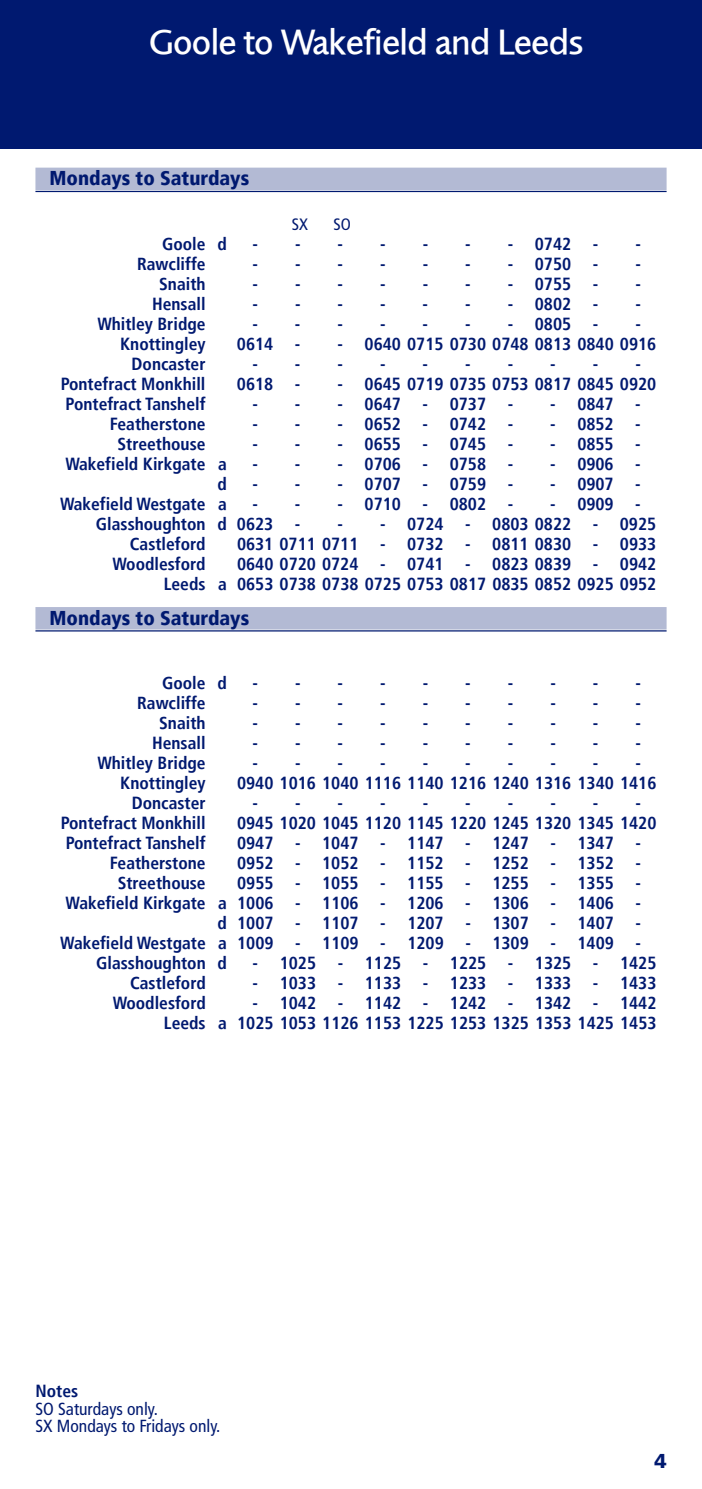
<style>
.page{position:relative;width:702px;height:1489px;background:#fff}
.page>*{position:absolute;margin:0;border:0;box-sizing:border-box;transform-origin:0 0}
.t1{font:500 36.25px "Foundry Sans";letter-spacing:-.02em;color:#fff}
.t2{font:900 condensed 20px "Frutiger LT";color:#001970}
.t3{font:900 20px "Frutiger LT";color:#001970}
.t4{font:700 condensed 17.5px/20px "Frutiger LT";color:#001970;text-align:right}
.t5{font:condensed 17.5px/17.5px "Frutiger LT";color:#001970}
.t6{font:condensed 16.5px "Frutiger LT";color:#001970}
</style>
<div class="page">
<div style="left:0;top:0;width:702px;height:149px;background:#001970"></div>
<div style="left:35px;top:168px;width:631px;height:22px;background:#b3bad4"></div>
<hr style="left:35px;top:191px;width:631px;height:1px;background:#001970">
<div style="left:35px;top:607px;width:631px;height:22px;background:#b3bad4"></div>
<hr style="left:35px;top:630px;width:631px;height:1px;background:#001970">
<h1 class="t1" style="left:149px;top:21px;width:436px">Goole to Wakefield and Leeds</h1>
<p class="t2" style="left:50px;top:166px;width:201px">Mondays to Saturdays</p>
<p class="t6" style="left:292px;top:214px;width:18px">SX</p>
<p class="t6" style="left:333px;top:214px;width:19px">SO</p>
<p class="t4" style="left:162px;top:234px;width:66px">Goole d</p>
<p class="t4" style="left:252px;top:234px;width:50px">- -</p>
<p class="t4" style="left:337px;top:234px;width:50px">- -</p>
<p class="t4" style="left:422px;top:234px;width:50px">- -</p>
<p class="t4" style="left:508px;top:234px;width:92px">- 0742 -</p>
<p class="t4" style="left:635px;top:234px;width:7px">-</p>
<p class="t4" style="left:137px;top:254px;width:70px">Rawcliffe</p>
<p class="t4" style="left:252px;top:254px;width:50px">- -</p>
<p class="t4" style="left:337px;top:254px;width:50px">- -</p>
<p class="t4" style="left:422px;top:254px;width:50px">- -</p>
<p class="t4" style="left:507px;top:254px;width:92px">- 0750 -</p>
<p class="t4" style="left:635px;top:254px;width:7px">-</p>
<p class="t4" style="left:159px;top:274px;width:48px">Snaith</p>
<p class="t4" style="left:252px;top:274px;width:50px">- -</p>
<p class="t4" style="left:337px;top:274px;width:50px">- -</p>
<p class="t4" style="left:422px;top:274px;width:50px">- -</p>
<p class="t4" style="left:507px;top:274px;width:92px">- 0755 -</p>
<p class="t4" style="left:635px;top:274px;width:7px">-</p>
<p class="t4" style="left:152px;top:294px;width:55px">Hensall</p>
<p class="t4" style="left:252px;top:294px;width:50px">- -</p>
<p class="t4" style="left:337px;top:294px;width:50px">- -</p>
<p class="t4" style="left:422px;top:294px;width:50px">- -</p>
<p class="t4" style="left:507px;top:294px;width:92px">- 0802 -</p>
<p class="t4" style="left:635px;top:294px;width:7px">-</p>
<p class="t4" style="left:97px;top:314px;width:109px">Whitley Bridge</p>
<p class="t4" style="left:252px;top:314px;width:50px">- -</p>
<p class="t4" style="left:337px;top:314px;width:50px">- -</p>
<p class="t4" style="left:422px;top:314px;width:50px">- -</p>
<p class="t4" style="left:507px;top:314px;width:92px">- 0805 -</p>
<p class="t4" style="left:635px;top:314px;width:7px">-</p>
<p class="t4" style="left:120px;top:334px;width:87px">Knottingley</p>
<p class="t4" style="left:237px;top:334px;width:65px">0614 -</p>
<p class="t4" style="left:337px;top:334px;width:320px">- 0640 0715 0730 0748 0813 0840 0916</p>
<p class="t4" style="left:132px;top:354px;width:75px">Doncaster</p>
<p class="t4" style="left:252px;top:354px;width:50px">- -</p>
<p class="t4" style="left:337px;top:354px;width:50px">- -</p>
<p class="t4" style="left:422px;top:354px;width:50px">- -</p>
<p class="t4" style="left:507px;top:354px;width:50px">- -</p>
<p class="t4" style="left:592px;top:354px;width:50px">- -</p>
<p class="t4" style="left:61px;top:374px;width:146px">Pontefract Monkhill</p>
<p class="t4" style="left:237px;top:374px;width:65px">0618 -</p>
<p class="t4" style="left:337px;top:374px;width:320px">- 0645 0719 0735 0753 0817 0845 0920</p>
<p class="t4" style="left:66px;top:394px;width:141px">Pontefract Tanshelf</p>
<p class="t4" style="left:252px;top:394px;width:50px">- -</p>
<p class="t4" style="left:337px;top:394px;width:177px">- 0647 - 0737 -</p>
<p class="t4" style="left:550px;top:394px;width:92px">- 0847 -</p>
<p class="t4" style="left:110px;top:414px;width:97px">Featherstone</p>
<p class="t4" style="left:252px;top:414px;width:50px">- -</p>
<p class="t4" style="left:337px;top:414px;width:177px">- 0652 - 0742 -</p>
<p class="t4" style="left:550px;top:414px;width:92px">- 0852 -</p>
<p class="t4" style="left:117px;top:434px;width:89px">Streethouse</p>
<p class="t4" style="left:252px;top:434px;width:50px">- -</p>
<p class="t4" style="left:337px;top:434px;width:177px">- 0655 - 0745 -</p>
<p class="t4" style="left:550px;top:434px;width:92px">- 0855 -</p>
<p class="t4" style="left:65px;top:454px;width:163px">Wakefield Kirkgate a</p>
<p class="t4" style="left:252px;top:454px;width:50px">- -</p>
<p class="t4" style="left:337px;top:454px;width:177px">- 0706 - 0758 -</p>
<p class="t4" style="left:550px;top:454px;width:92px">- 0906 -</p>
<p class="t4" style="left:217px;top:474px;width:11px">d</p>
<p class="t4" style="left:252px;top:474px;width:50px">- -</p>
<p class="t4" style="left:337px;top:474px;width:177px">- 0707 - 0759 -</p>
<p class="t4" style="left:550px;top:474px;width:92px">- 0907 -</p>
<p class="t4" style="left:60px;top:494px;width:168px">Wakefield Westgate a</p>
<p class="t4" style="left:252px;top:494px;width:50px">- -</p>
<p class="t4" style="left:337px;top:494px;width:177px">- 0710 - 0802 -</p>
<p class="t4" style="left:550px;top:494px;width:92px">- 0909 -</p>
<p class="t4" style="left:96px;top:514px;width:206px">Glasshoughton d 0623 -</p>
<p class="t4" style="left:337px;top:514px;width:320px">- - 0724 - 0803 0822 - 0925</p>
<p class="t4" style="left:130px;top:534px;width:77px">Castleford</p>
<p class="t4" style="left:237px;top:534px;width:421px">0631 0711 0711 - 0732 - 0811 0830 - 0933</p>
<p class="t4" style="left:112px;top:554px;width:95px">Woodlesford</p>
<p class="t4" style="left:164px;top:554px;width:494px">0640 0720 0724 - 0741 - 0823 0839 - 0942<br>Leeds a 0653 0738 0738 0725 0753 0817 0835 0852 0925 0952</p>
<p class="t2" style="left:50px;top:605px;width:201px">Mondays to Saturdays</p>
<p class="t4" style="left:162px;top:673px;width:66px">Goole d</p>
<p class="t4" style="left:252px;top:673px;width:50px">- -</p>
<p class="t4" style="left:337px;top:673px;width:50px">- -</p>
<p class="t4" style="left:422px;top:673px;width:50px">- -</p>
<p class="t4" style="left:508px;top:673px;width:50px">- -</p>
<p class="t4" style="left:593px;top:673px;width:50px">- -</p>
<p class="t4" style="left:137px;top:693px;width:70px">Rawcliffe</p>
<p class="t4" style="left:252px;top:693px;width:50px">- -</p>
<p class="t4" style="left:337px;top:693px;width:50px">- -</p>
<p class="t4" style="left:422px;top:693px;width:50px">- -</p>
<p class="t4" style="left:508px;top:693px;width:50px">- -</p>
<p class="t4" style="left:593px;top:693px;width:50px">- -</p>
<p class="t4" style="left:159px;top:713px;width:48px">Snaith</p>
<p class="t4" style="left:252px;top:713px;width:50px">- -</p>
<p class="t4" style="left:337px;top:713px;width:50px">- -</p>
<p class="t4" style="left:422px;top:713px;width:50px">- -</p>
<p class="t4" style="left:508px;top:713px;width:50px">- -</p>
<p class="t4" style="left:593px;top:713px;width:50px">- -</p>
<p class="t4" style="left:152px;top:733px;width:55px">Hensall</p>
<p class="t4" style="left:252px;top:733px;width:50px">- -</p>
<p class="t4" style="left:337px;top:733px;width:50px">- -</p>
<p class="t4" style="left:422px;top:733px;width:50px">- -</p>
<p class="t4" style="left:508px;top:733px;width:50px">- -</p>
<p class="t4" style="left:593px;top:733px;width:50px">- -</p>
<p class="t4" style="left:98px;top:753px;width:109px">Whitley Bridge</p>
<p class="t4" style="left:252px;top:753px;width:50px">- -</p>
<p class="t4" style="left:337px;top:753px;width:50px">- -</p>
<p class="t4" style="left:422px;top:753px;width:50px">- -</p>
<p class="t4" style="left:508px;top:753px;width:50px">- -</p>
<p class="t4" style="left:593px;top:753px;width:50px">- -</p>
<p class="t4" style="left:120px;top:773px;width:87px">Knottingley</p>
<p class="t4" style="left:237px;top:773px;width:421px">0940 1016 1040 1116 1140 1216 1240 1316 1340 1416</p>
<p class="t4" style="left:132px;top:793px;width:75px">Doncaster</p>
<p class="t4" style="left:252px;top:793px;width:50px">- -</p>
<p class="t4" style="left:337px;top:793px;width:50px">- -</p>
<p class="t4" style="left:422px;top:793px;width:50px">- -</p>
<p class="t4" style="left:508px;top:793px;width:50px">- -</p>
<p class="t4" style="left:593px;top:793px;width:50px">- -</p>
<p class="t4" style="left:61px;top:813px;width:146px">Pontefract Monkhill</p>
<p class="t4" style="left:237px;top:813px;width:421px">0945 1020 1045 1120 1145 1220 1245 1320 1345 1420</p>
<p class="t4" style="left:66px;top:833px;width:141px">Pontefract Tanshelf</p>
<p class="t4" style="left:237px;top:833px;width:405px">0947 - 1047 - 1147 - 1247 - 1347 -</p>
<p class="t4" style="left:110px;top:853px;width:97px">Featherstone</p>
<p class="t4" style="left:237px;top:853px;width:405px">0952 - 1052 - 1152 - 1252 - 1352 -</p>
<p class="t4" style="left:118px;top:873px;width:89px">Streethouse</p>
<p class="t4" style="left:237px;top:873px;width:405px">0955 - 1055 - 1155 - 1255 - 1355 -</p>
<p class="t4" style="left:66px;top:893px;width:577px">Wakefield Kirkgate a 1006 - 1106 - 1206 - 1306 - 1406 -</p>
<p class="t4" style="left:217px;top:913px;width:425px">d 1007 - 1107 - 1207 - 1307 - 1407 -</p>
<p class="t4" style="left:60px;top:933px;width:582px">Wakefield Westgate a 1009 - 1109 - 1209 - 1309 - 1409 -</p>
<p class="t4" style="left:96px;top:953px;width:132px">Glasshoughton d</p>
<p class="t4" style="left:253px;top:953px;width:405px">- 1025 - 1125 - 1225 - 1325 - 1425</p>
<p class="t4" style="left:130px;top:973px;width:77px">Castleford</p>
<p class="t4" style="left:253px;top:973px;width:405px">- 1033 - 1133 - 1233 - 1333 - 1433</p>
<p class="t4" style="left:113px;top:993px;width:95px">Woodlesford</p>
<p class="t4" style="left:164px;top:993px;width:494px">- 1042 - 1142 - 1242 - 1342 - 1442<br>Leeds a 1025 1053 1126 1153 1225 1253 1325 1353 1425 1453</p>
<p class="t4" style="left:35px;top:1380px;width:44px">Notes</p>
<p class="t5" style="left:35px;top:1399px;width:186px">SO Saturdays only.<br>SX Mondays to Fridays only.</p>
<p class="t3" style="left:654px;top:1448px;width:14px">4</p>
</div>
